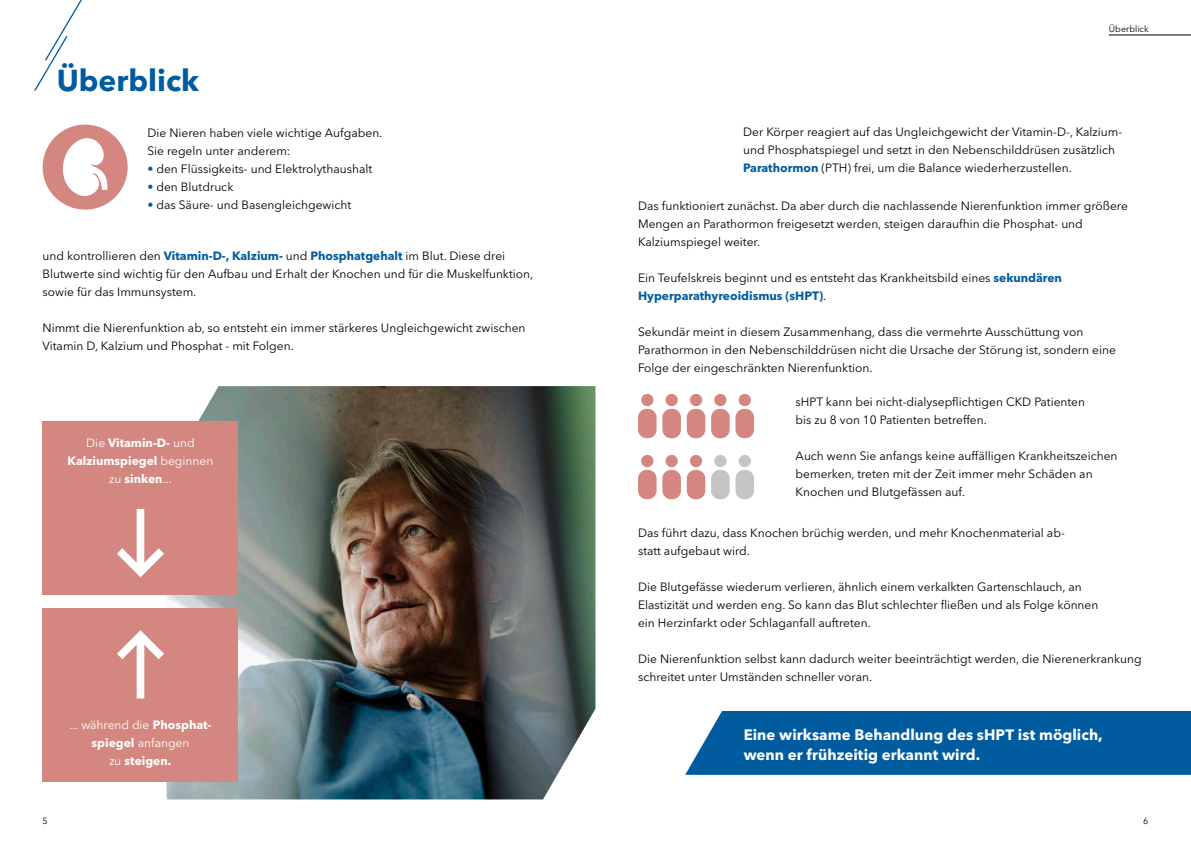
<style>
.page{position:relative;width:1191px;height:842px;background:#fff}
.page>*{position:absolute;margin:0;border:0;box-sizing:border-box;transform-origin:0 0}
.t1{font:700 30px "Avenir Next LT Pro";color:#005c9f}
.t2{font:700 15px/20px "Avenir Next LT Pro";letter-spacing:.005em;color:#fff}
.t3{font:12px/18px "Avenir Next LT Pro";color:#000}
.t4{font:700 12px/18px "Avenir Next LT Pro";color:#fff;text-align:center}
.t5{font:9px "Avenir Next LT Pro";color:#000}
.s1{color:#005c9f}
.s2{font-weight:700;color:#005c9f}
.s3{font-weight:400}
.s4{font-family:"Avenir";font-weight:400}
</style>
<div class="page">
<img style="left:167px;top:386px;width:428px;height:413px">
<div style="left:43px;top:125px;width:85px;height:85px;background:#d38780;border-radius:50%"></div>
<svg style="left:63px;top:138px;width:44px;height:58px"></svg>
<div style="left:685px;top:711px;width:506px;height:64px;background:#005c9f"></div>
<div style="left:43px;top:421px;width:195px;height:174px;background:#d38780"></div>
<div style="left:43px;top:608px;width:195px;height:174px;background:#d38780"></div>
<svg style="left:117px;top:540px;width:47px;height:38px"></svg>
<div style="left:137px;top:509px;width:7px;height:63px;background:#fff"></div>
<svg style="left:117px;top:630px;width:47px;height:37px"></svg>
<div style="left:137px;top:635px;width:7px;height:63px;background:#fff"></div>
<div style="left:641px;top:394px;width:12px;height:12px;background:#d38780;border-radius:50%"></div>
<div style="left:665px;top:394px;width:13px;height:12px;background:#d38780;border-radius:50%"></div>
<div style="left:690px;top:394px;width:12px;height:12px;background:#d38780;border-radius:50%"></div>
<div style="left:738px;top:394px;width:13px;height:12px;background:#d38780;border-radius:50%"></div>
<div style="left:714px;top:394px;width:12px;height:12px;background:#d38780;border-radius:50%"></div>
<div style="left:638px;top:409px;width:18px;height:29px;background:#d38780;border-radius:9px"></div>
<div style="left:662px;top:409px;width:19px;height:29px;background:#d38780;border-radius:9px"></div>
<div style="left:687px;top:409px;width:18px;height:29px;background:#d38780;border-radius:9px"></div>
<div style="left:735px;top:409px;width:19px;height:29px;background:#d38780;border-radius:9px"></div>
<div style="left:711px;top:409px;width:18px;height:29px;background:#d38780;border-radius:9px"></div>
<div style="left:665px;top:455px;width:13px;height:12px;background:#d38780;border-radius:50%"></div>
<div style="left:714px;top:455px;width:12px;height:12px;background:#c5c5c6;border-radius:50%"></div>
<div style="left:641px;top:455px;width:12px;height:12px;background:#d38780;border-radius:50%"></div>
<div style="left:690px;top:455px;width:12px;height:12px;background:#d38780;border-radius:50%"></div>
<div style="left:738px;top:455px;width:13px;height:12px;background:#c5c5c6;border-radius:50%"></div>
<div style="left:662px;top:470px;width:19px;height:29px;background:#d38780;border-radius:9px"></div>
<div style="left:711px;top:470px;width:18px;height:29px;background:#c5c5c6;border-radius:9px"></div>
<div style="left:638px;top:470px;width:18px;height:29px;background:#d38780;border-radius:9px"></div>
<div style="left:687px;top:470px;width:18px;height:29px;background:#d38780;border-radius:9px"></div>
<div style="left:735px;top:470px;width:19px;height:29px;background:#c5c5c6;border-radius:9px"></div>
<hr style="left:1108px;top:35px;width:83px;height:1px;background:#000">
<svg style="left:34px;top:0;width:48px;height:91px"></svg>
<h1 class="t1" style="left:57px;top:62px;width:144px">Überblick</h1>
<p class="t3" style="left:147px;top:123px;width:236px">Die Nieren haben viele wichtige Aufgaben.<br>Sie regeln unter anderem:</p>
<p class="t3" style="left:147px;top:159px;width:226px"><span class="s1">•</span> den Flüssigkeits- und Elektrolythaushalt</p>
<p class="t3" style="left:147px;top:177px;width:87px"><span class="s1">•</span> den Blutdruck</p>
<p class="t3" style="left:147px;top:195px;width:205px"><span class="s1">•</span> das Säure- und Basengleichgewicht</p>
<p class="t3" style="left:43px;top:247px;width:492px">und kontrollieren den <span class="s2">Vitamin-D-, Kalzium-</span> und <span class="s2">Phosphatgehalt</span> im Blut. Diese drei<br>Blutwerte sind wichtig für den Aufbau und Erhalt der Knochen und für die Muskelfunktion, sowie für das Immunsystem.</p>
<p class="t3" style="left:43px;top:319px;width:484px">Nimmt die Nierenfunktion ab, so entsteht ein immer stärkeres Ungleichgewicht zwischen<br>Vitamin D, Kalzium und Phosphat - mit Folgen.</p>
<p class="t4" style="left:68px;top:434px;width:147px"><span class="s3">Die</span> Vitamin-D- <span class="s3">und<br></span>Kalziumspiegel <span class="s3">beginnen zu</span> sinken<span class="s3">...</span></p>
<p class="t4" style="left:69px;top:716px;width:143px"><span class="s3">... während die</span> Phosphat&shy;spiegel <span class="s3">anfangen<br></span><span class="s4">zu</span> steigen.</p>
<p class="t5" style="left:1108px;top:23px;width:41px">Überblick</p>
<p class="t3" style="left:743px;top:122px;width:381px">Der Körper reagiert auf das Ungleichgewicht der Vitamin-D-, Kalzium&shy;und Phosphatspiegel und setzt in den Nebenschilddrüsen zusätzlich<br><span class="s2">Parathormon</span> (PTH) frei, um die Balance wiederherzustellen.</p>
<p class="t3" style="left:638px;top:197px;width:491px">Das funktioniert zunächst. Da aber durch die nachlassende Nierenfunktion immer größere<br>Mengen an Parathormon freigesetzt werden, steigen daraufhin die Phosphat- und<br>Kalziumspiegel weiter.</p>
<p class="t3" style="left:638px;top:269px;width:425px">Ein Teufelskreis beginnt und es entsteht das Krankheitsbild eines <span class="s2">sekundären<br>Hyperparathyreoidismus (sHPT)</span>.</p>
<p class="t3" style="left:638px;top:323px;width:479px">Sekundär meint in diesem Zusammenhang, dass die vermehrte Ausschüttung von<br>Parathormon in den Nebenschilddrüsen nicht die Ursache der Störung ist, sondern eine<br>Folge der eingeschränkten Nierenfunktion.</p>
<p class="t3" style="left:795px;top:393px;width:291px">sHPT kann bei nicht-dialysepflichtigen CKD Patienten bis zu 8 von 10 Patienten betreffen.</p>
<p class="t3" style="left:795px;top:447px;width:323px">Auch wenn Sie anfangs keine auffälligen Krankheitszeichen bemerken, treten mit der Zeit immer mehr Schäden an<br>Knochen und Blutgefässen auf.</p>
<p class="t3" style="left:638px;top:524px;width:428px">Das führt dazu, dass Knochen brüchig werden, und mehr Knochenmaterial ab&shy;statt aufgebaut wird.</p>
<p class="t3" style="left:638px;top:578px;width:462px">Die Blutgefässe wiederum verlieren, ähnlich einem verkalkten Gartenschlauch, an<br>Elastizität und werden eng. So kann das Blut schlechter fließen und als Folge können ein Herzinfarkt oder Schlaganfall auftreten.</p>
<p class="t3" style="left:638px;top:650px;width:505px">Die Nierenfunktion selbst kann dadurch weiter beeinträchtigt werden, die Nierenerkrankung schreitet unter Umständen schneller voran.</p>
<p class="t2" style="left:743px;top:725px;width:360px">Eine wirksame Behandlung des sHPT ist möglich, wenn er frühzeitig erkannt wird.</p>
<p class="t5" style="left:43px;top:816px;width:7px">5</p>
<p class="t5" style="left:1143px;top:816px;width:7px">6</p>
</div>
